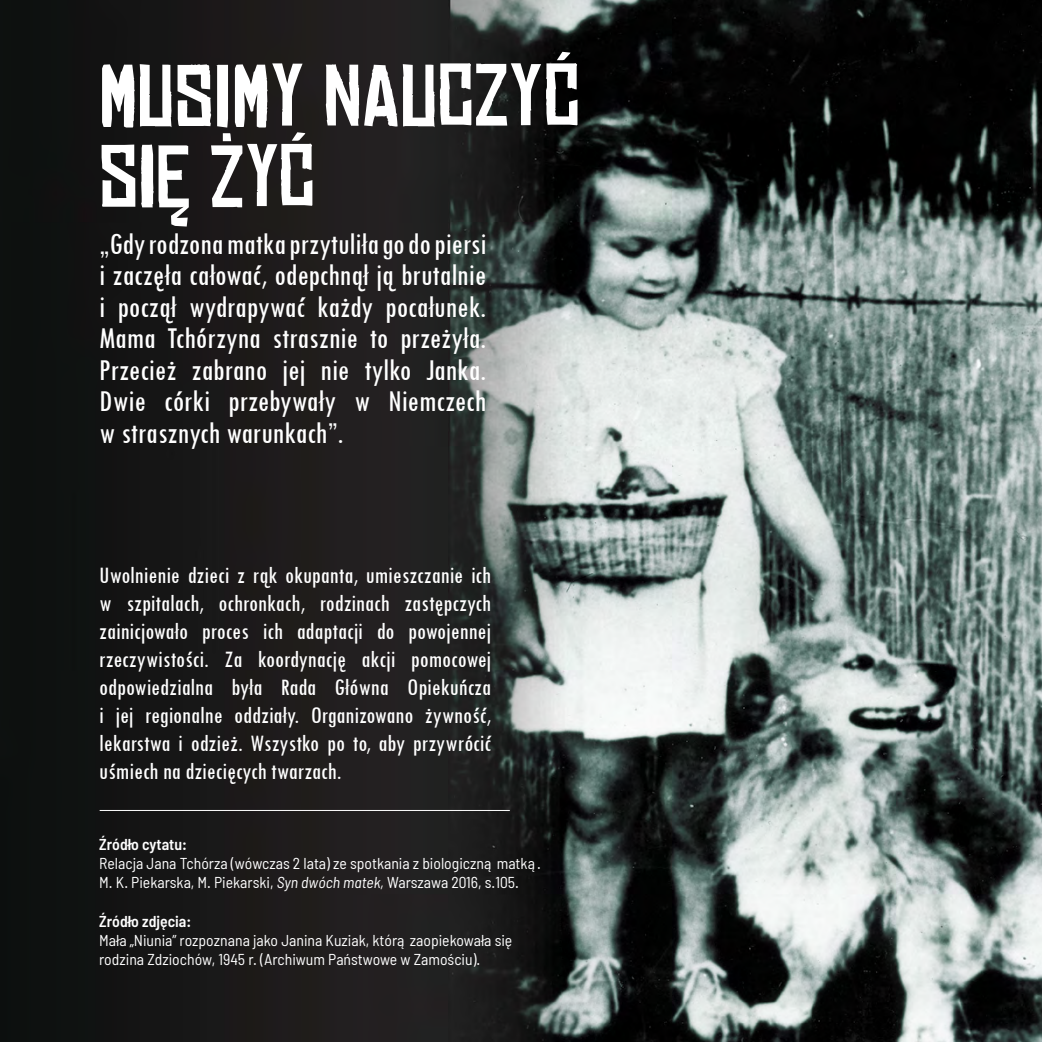
<style>
.page{position:relative;width:1042px;height:1042px;background:#fff}
.page>*{position:absolute;margin:0;border:0;box-sizing:border-box;transform-origin:0 0}
.t1{font:84px/80.5px "Chinese Rocks Rg";color:#fff}
.t2{font:condensed 31.5px/31.5px "Tw Cen";color:#fff;text-align:justify}
.t3{font:condensed 24.5px/28px "Tw Cen";color:#fff;text-align:justify}
.t4{font:semi-condensed 15.75px/19.2px "Barlow";color:#fff}
.t5{font:600 semi-condensed 15.75px "Barlow";color:#fff}
.s1{font-style:italic}
</style>
<div class="page">
<img style="left:0;top:0;width:1042px;height:1042px">
<hr style="left:100px;top:810px;width:410px;height:1px;background:#fff">
<h1 class="t1" style="left:99px;top:58px;width:483px">MUSIMY NAUCZYĆ<br>SIĘ ŻYĆ</h1>
<p class="t2" style="left:99px;top:227px;width:388px">„Gdy rodzona matka przytuliła go do piersi i zaczęła całować, odepchnął ją brutalnie i począł wydrapywać każdy pocałunek.<br>Mama Tchórzyna strasznie to przeżyła.<br>Przecież zabrano jej nie tylko Janka.<br>Dwie córki przebywały w Niemczech w strasznych warunkach”.</p>
<p class="t3" style="left:99px;top:560px;width:393px">Uwolnienie dzieci z rąk okupanta, umieszczanie ich w szpitalach, ochronkach, rodzinach zastępczych zainicjowało proces ich adaptacji do powojennej rzeczywistości. Za koordynację akcji pomocowej odpowiedzialna była Rada Główna Opiekuńcza i jej regionalne oddziały. Organizowano żywność, lekarstwa i odzież. Wszystko po to, aby przywrócić uśmiech na dziecięcych twarzach.</p>
<p class="t5" style="left:99px;top:834px;width:89px">Źródło cytatu:</p>
<p class="t4" style="left:99px;top:853px;width:443px">Relacja Jana Tchórza (wówczas 2 lata) ze spotkania z biologiczną matką.<br>M. K. Piekarska, M. Piekarski, <span class="s1">Syn dwóch matek,</span> Warszawa 2016, s.105.</p>
<p class="t5" style="left:99px;top:911px;width:93px">Źródło zdjęcia:</p>
<p class="t4" style="left:99px;top:930px;width:415px">Mała „Niunia” rozpoznana jako Janina Kuziak, którą zaopiekowała się rodzina Zdziochów, 1945 r. (Archiwum Państwowe w Zamościu).</p>
</div>
